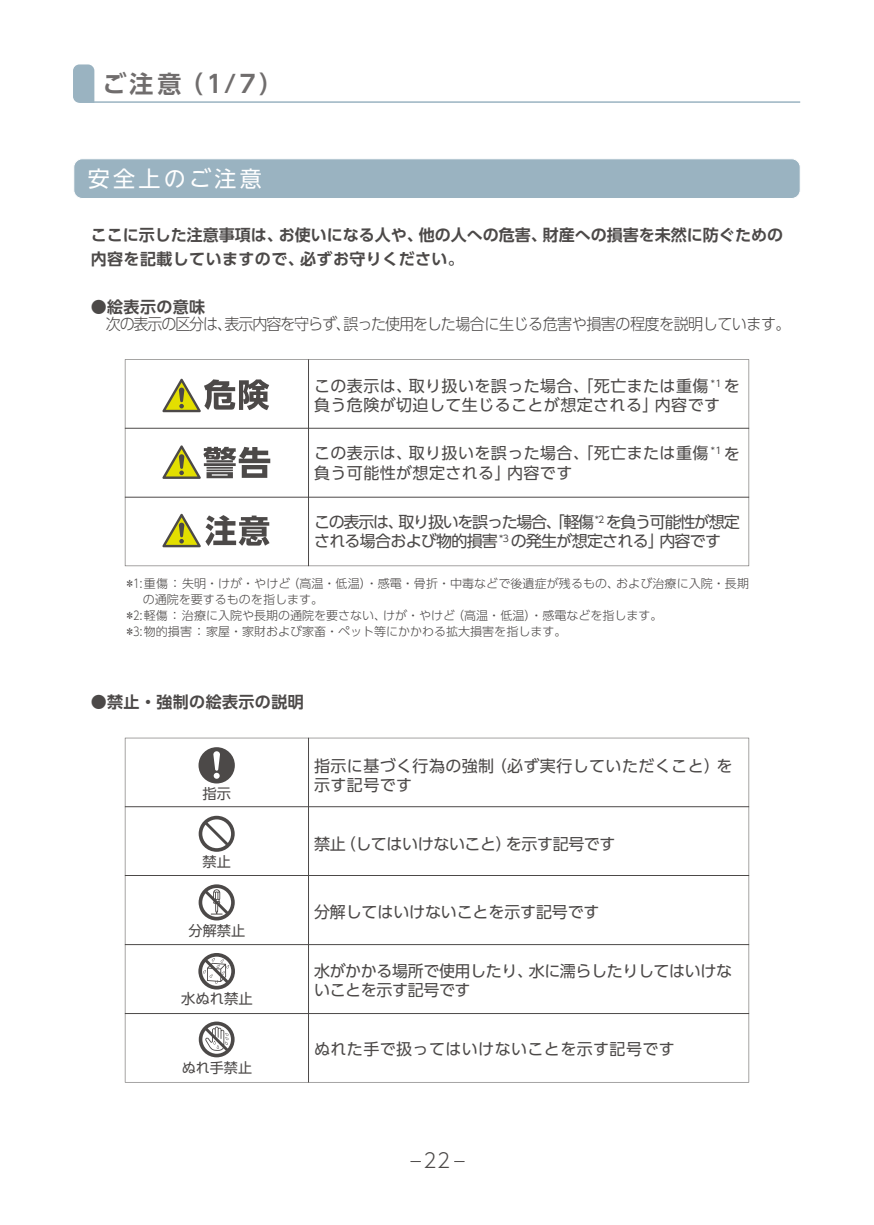
<style>
.page{position:relative;width:874px;height:1225px;background:#fff}
.page>*{position:absolute;margin:0;border:0;box-sizing:border-box;transform-origin:0 0}
.t1{font:700 24px "UD Shin Go Pro De";color:#706d6d}
.t2{font:22px "UD Shin Go NT Pr 6 N";letter-spacing:.15em;color:#fff}
.t3{font:300 20px "UD Shin Go Pro";color:#4c4948}
.t4{font:16px/19px "UD Shin Go Pro";letter-spacing:.025em;color:#4c4948}
.t5{font:700 16px/24px "UD Shin Go Pro De";color:#4c4948}
.t6{font:16px/19px "UD Shin Go Pro";letter-spacing:-.065em;color:#4c4948}
.t7{font:16px/19px "UD Shin Go Pro";letter-spacing:-.025em;color:#4c4948}
.t8{font:300 16px "UD Shin Go Pro";letter-spacing:-.035em;color:#4c4948;scale:.94 1}
.t9{font:16px "UD Shin Go Pro";letter-spacing:-.01em;color:#4c4948}
.t10{font:700 16px "UD Shin Go Pro De";letter-spacing:.025em;color:#4c4948}
.t11{font:14.4px "UD Shin Go Pro";color:#4c4948}
.t12{font:14.2px "UD Shin Go Pro";color:#4c4948}
.t13{font:14px "UD Shin Go Pro";color:#4c4948}
.t14{font:300 12px "UD Shin Go Pro";color:#4c4948;scale:.83 1}
.t15{font:300 12px "UD Shin Go Pro";color:#4c4948}
</style>
<div class="page">
<svg style="left:73px;top:64px;width:22px;height:39px"></svg>
<hr style="left:79px;top:101px;width:720px;height:2px;background:#9ab3c1">
<svg style="left:125px;top:738px;width:623px;height:344px"></svg>
<svg style="left:125px;top:359px;width:623px;height:207px"></svg>
<svg style="left:161px;top:378px;width:108px;height:35px"></svg>
<svg style="left:161px;top:444px;width:109px;height:36px"></svg>
<svg style="left:161px;top:512px;width:108px;height:36px"></svg>
<div style="left:74px;top:159px;width:725px;height:39px;background:#9ab3c1;border-radius:9px"></div>
<div style="left:73px;top:158px;width:727px;height:41px;border:1px solid #fff;border-radius:9px"></div>
<h1 class="t1" style="left:102px;top:64px;width:182px">ご注意（1/7）</h1>
<h2 class="t2" style="left:88px;top:161px;width:175px">安全上のご注意</h2>
<p class="t5" style="left:91px;top:222px;width:693px">ここに示した注意事項は、お使いになる人や、他の人への危害、財産への損害を未然に防ぐための内容を記載していますので、必ずお守りください。</p>
<p class="t5" style="left:91px;top:294px;width:116px">●絵表示の意味</p>
<p class="t8" style="left:106px;top:311px;width:729px">次の表示の区分は、表示内容を守らず、誤った使用をした場合に生じる危害や損害の程度を説明しています。</p>
<p class="t4" style="left:314px;top:376px;width:427px">この表示は、取り扱いを誤った場合、「死亡または重傷 <sup>*1</sup> を負う危険が切迫して生じることが想定される」内容です</p>
<p class="t4" style="left:314px;top:443px;width:427px">この表示は、取り扱いを誤った場合、「死亡または重傷 <sup>*1</sup> を負う可能性が想定される」内容です</p>
<p class="t6" style="left:314px;top:512px;width:427px">この表示は、取り扱いを誤った場合、「軽傷 <sup>*2</sup> を負う可能性が想定される場合および物的損害 <sup>*3</sup> の発生が想定される」内容です</p>
<p class="t14" style="left:125px;top:574px;width:753px">＊1:重傷 ： 失明・けが・やけど（高温・低温）・感電・骨折・中毒などで後遺症が残るもの、および治療に入院・長期</p>
<p class="t15" style="left:143px;top:590px;width:181px">の通院を要するものを指します。</p>
<p class="t14" style="left:125px;top:606px;width:649px">＊2:軽傷 ： 治療に入院や長期の通院を要さない、けが・やけど（高温・低温）・感電などを指します。</p>
<p class="t14" style="left:125px;top:622px;width:533px">＊3:物的損害 ： 家屋・家財および家畜・ペット等にかかわる拡大損害を指します。</p>
<p class="t10" style="left:91px;top:689px;width:214px">●禁止・強制の絵表示の説明</p>
<p class="t12" style="left:202px;top:781px;width:30px">指示</p>
<p class="t12" style="left:202px;top:850px;width:30px">禁止</p>
<p class="t12" style="left:188px;top:919px;width:58px">分解禁止</p>
<p class="t11" style="left:181px;top:987px;width:73px">水ぬれ禁止</p>
<p class="t13" style="left:182px;top:1056px;width:72px">ぬれ手禁止</p>
<p class="t4" style="left:314px;top:756px;width:420px">指示に基づく行為の強制（必ず実行していただくこと）を示す記号です</p>
<p class="t7" style="left:314px;top:833px;width:303px">禁止（してはいけないこと）を示す記号です</p>
<p class="t9" style="left:314px;top:899px;width:287px">分解してはいけないことを示す記号です</p>
<p class="t7" style="left:314px;top:960px;width:419px">水がかかる場所で使用したり、水に濡らしたりしてはいけないことを示す記号です</p>
<p class="t4" style="left:314px;top:1038px;width:362px">ぬれた手で扱ってはいけないことを示す記号です</p>
<p class="t3" style="left:423px;top:1144px;width:28px">22</p>
</div>
